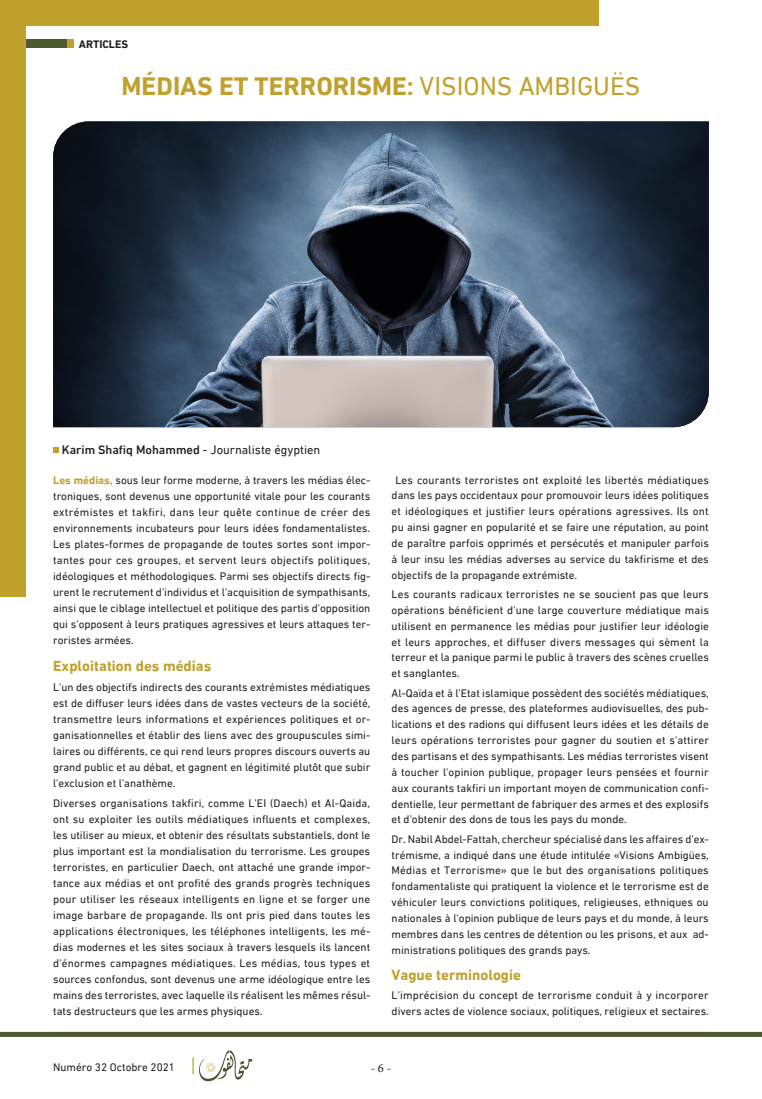
<style>
.page{position:relative;width:762px;height:1099px;background:#fff}
.page>*{position:absolute;margin:0;border:0;box-sizing:border-box;transform-origin:0 0}
.t1{font:700 26.25px "DIN Next LT Arabic";color:#c1a12d}
.BodyFr{font:700 15px "DIN Next LT Arabic";color:#c1a12d}
.BodyFr-2{font:12.5px "DIN Next LT Arabic";color:#231f20}
.t2{font:12.5px "Minion Pro";color:#231f20}
.BodyFr-3{font:11.25px/16px "DIN Next LT Arabic";color:#231f20;text-align:justify}
.SectionTitle{font:700 11.25px "DIN Next LT Arabic";color:#231f20}
.s1{font-weight:400}
.s2{font-weight:500}
.s3{font-weight:700;color:#c1a12d}
</style>
<div class="page">
<img style="left:53px;top:121px;width:656px;height:306px">
<svg style="left:53px;top:447px;width:6px;height:6px"></svg>
<div style="left:30px;top:40px;width:43px;height:8px;background:#c1a12d"></div>
<div style="left:26px;top:40px;width:41px;height:8px;background:#4d5a30"></div>
<div style="left:0;top:25px;width:26px;height:571px;background:#c1a12d"></div>
<div style="left:0;top:0;width:598px;height:25px;background:#c1a12d"></div>
<div style="left:0;top:1031px;width:762px;height:5px;background:#4d5a30"></div>
<svg style="left:192px;top:1050px;width:60px;height:31px"></svg>
<p class="SectionTitle" style="left:79px;top:37px;width:51px">ARTICLES</p>
<p class="t1" style="left:122px;top:70px;width:520px">MÉDIAS ET TERRORISME: <span class="s1">VISIONS AMBIGUËS</span></p>
<p class="BodyFr-2" style="left:62px;top:442px;width:260px"><span class="s2">Karim Shafiq Mohammed</span> - Journaliste égyptien</p>
<p class="BodyFr-3" style="left:53px;top:472px;width:319px"><span class="s3">Les médias,</span> sous leur forme moderne, à travers les médias élec&shy;troniques, sont devenus une opportunité vitale pour les courants extrémistes et takfiri, dans leur quête continue de créer des environnements incubateurs pour leurs idées fondamentalistes.<br>Les plates-formes de propagande de toutes sortes sont impor&shy;tantes pour ces groupes, et servent leurs objectifs politiques, idéologiques et méthodologiques. Parmi ses objectifs directs fig&shy;urent le recrutement d'individus et l'acquisition de sympathisants, ainsi que le ciblage intellectuel et politique des partis d'opposition qui s'opposent à leurs pratiques agressives et leurs attaques ter&shy;roristes armées.</p>
<p class="BodyFr" style="left:53px;top:657px;width:160px">Exploitation des médias</p>
<p class="BodyFr-3" style="left:53px;top:678px;width:319px">L'un des objectifs indirects des courants extrémistes médiatiques est de diffuser leurs idées dans de vastes vecteurs de la société, transmettre leurs informations et expériences politiques et or&shy;ganisationnelles et établir des liens avec des groupuscules simi&shy;laires ou différents, ce qui rend leurs propres discours ouverts au grand public et au débat, et gagnent en légitimité plutôt que subir l'exclusion et l'anathème.</p>
<p class="BodyFr-3" style="left:53px;top:794px;width:319px">Diverses organisations takfiri, comme L'EI (Daech) et Al-Qaida, ont su exploiter les outils médiatiques influents et complexes, les utiliser au mieux, et obtenir des résultats substantiels, dont le plus important est la mondialisation du terrorisme. Les groupes terroristes, en particulier Daech, ont attaché une grande impor&shy;tance aux médias et ont profité des grands progrès techniques pour utiliser les réseaux intelligents en ligne et se forger une image barbare de propagande. Ils ont pris pied dans toutes les applications électroniques, les téléphones intelligents, les mé&shy;dias modernes et les sites sociaux à travers lesquels ils lancent d'énormes campagnes médiatiques. Les médias, tous types et sources confondus, sont devenus une arme idéologique entre les mains des terroristes, avec laquelle ils réalisent les mêmes résul&shy;tats destructeurs que les armes physiques.</p>
<p class="BodyFr-3" style="left:392px;top:472px;width:319px;text-indent:4px">Les courants terroristes ont exploité les libertés médiatiques dans les pays occidentaux pour promouvoir leurs idées politiques et idéologiques et justifier leurs opérations agressives. Ils ont pu ainsi gagner en popularité et se faire une réputation, au point de paraître parfois opprimés et persécutés et manipuler parfois à leur insu les médias adverses au service du takfirisme et des objectifs de la propagande extrémiste.</p>
<p class="BodyFr-3" style="left:392px;top:586px;width:319px">Les courants radicaux terroristes ne se soucient pas que leurs opérations bénéficient d'une large couverture médiatique mais utilisent en permanence les médias pour justifier leur idéologie et leurs approches, et diffuser divers messages qui sèment la terreur et la panique parmi le public à travers des scènes cruelles et sanglantes.</p>
<p class="BodyFr-3" style="left:392px;top:684px;width:319px">Al-Qaïda et à l'Etat islamique possèdent des sociétés médiatiques, des agences de presse, des plateformes audiovisuelles, des pub&shy;lications et des radions qui diffusent leurs idées et les détails de leurs opérations terroristes pour gagner du soutien et s'attirer des partisans et des sympathisants. Les médias terroristes visent à toucher l'opinion publique, propager leurs pensées et fournir aux courants takfiri un important moyen de communication confi&shy;dentielle, leur permettant de fabriquer des armes et des explosifs et d'obtenir des dons de tous les pays du monde.</p>
<p class="BodyFr-3" style="left:392px;top:830px;width:319px">Dr. Nabil Abdel-Fattah, chercheur spécialisé dans les affaires d'ex&shy;trémisme, a indiqué dans une étude intitulée «Visions Ambigües, Médias et Terrorisme» que le but des organisations politiques fondamentaliste qui pratiquent la violence et le terrorisme est de véhiculer leurs convictions politiques, religieuses, ethniques ou nationales à l'opinion publique de leurs pays et du monde, à leurs membres dans les centres de détention ou les prisons, et aux ad&shy;ministrations politiques des grands pays.</p>
<p class="BodyFr" style="left:392px;top:966px;width:131px">Vague terminologie</p>
<p class="BodyFr-3" style="left:392px;top:987px;width:319px">L'imprécision du concept de terrorisme conduit à y incorporer divers actes de violence sociaux, politiques, religieux et sectaires.</p>
<p class="BodyFr-3" style="left:53px;top:1058px;width:123px">Numéro 32 Octobre 2021</p>
<p class="t2" style="left:371px;top:1059px;width:22px">- 6 -</p>
</div>
